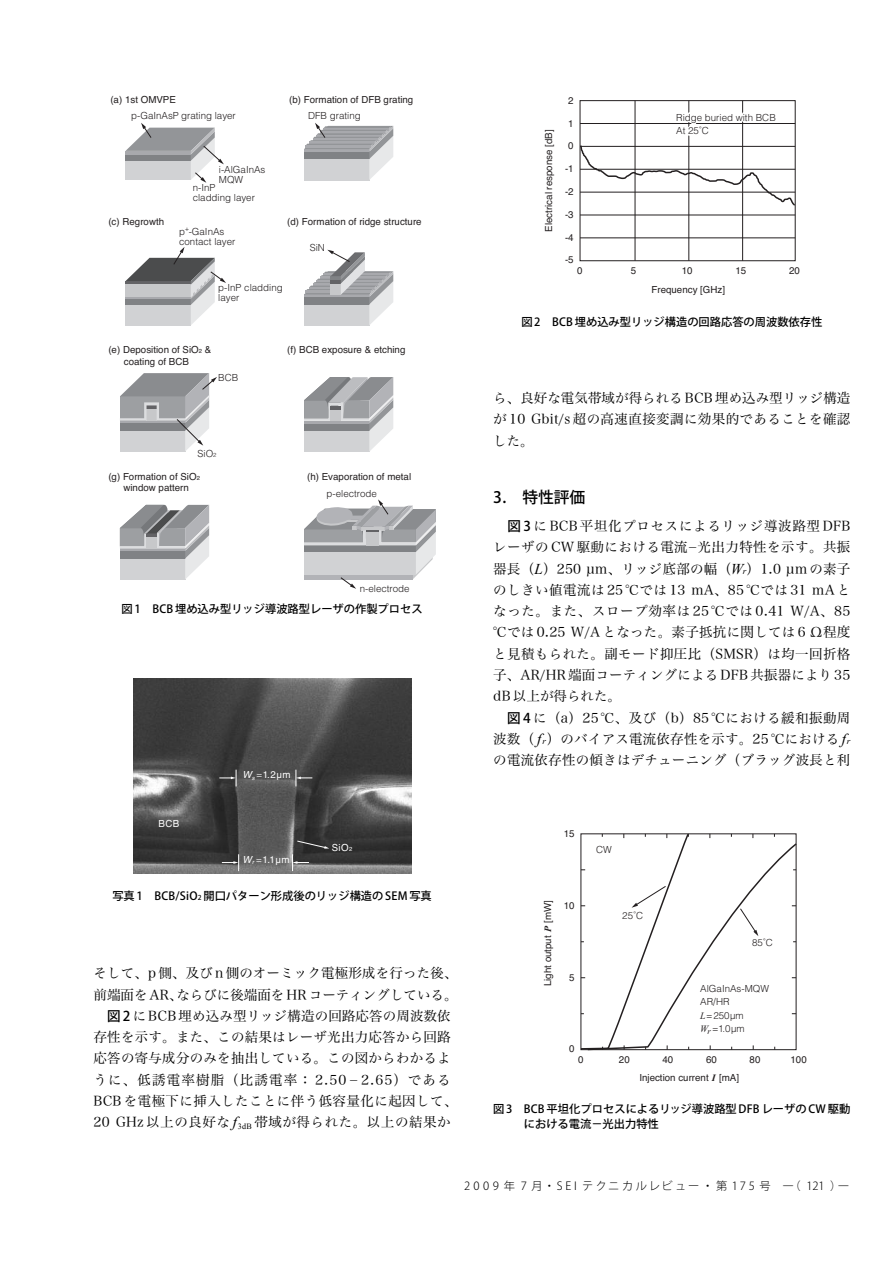
<style>
.page{position:relative;width:893px;height:1263px;background:#fff}
.page>*{position:absolute;margin:0;border:0;box-sizing:border-box;transform-origin:0 0}
.t1{font:500 15.75px "Koz Go Pro";color:#000}
.t2{font:13.5px/21.3px "Hira Min Pro N W3";letter-spacing:.02em;color:#000;text-align:justify}
.t3{font:500 11.25px/15px "Koz Go Pro";color:#000}
.t4{font:300 11.25px "Koz Go Pro";letter-spacing:.2em;color:#000}
.t5{font:9.75px/11.7px "Helvetica";color:#231f20}
.t6{font:300 9.75px/13.5px "Helvetica";color:#231f20}
.t7{font:9.75px "Helvetica";letter-spacing:.04em;color:#fff}
.t8{font:300 6.9px "Helvetica";color:#231f20}
.s1{font-size:5.85px}
.s2{font-style:italic}
.s3{font-weight:300}
.s4{font-family:"Arial"}
.s5{font-size:6.75px}
.s6{font-family:"Koz Go Pro";font-weight:500}
.s7{font-family:"Times New Roman";font-style:italic;font-size:15px}
.s8{font-family:"Times New Roman";font-style:italic;font-size:9px}
.s9{font-family:"Times New Roman";font-weight:700;font-style:italic}
.s10{font-family:"Times New Roman";font-weight:400;font-style:italic}
</style>
<div class="page">
<svg style="left:304px;top:377px;width:89px;height:75px;background:#b7b8bb"></svg>
<svg style="left:120px;top:505px;width:89px;height:74px;background:#b3b4b6"></svg>
<svg style="left:304px;top:123px;width:89px;height:57px;background:#bfc0c2"></svg>
<svg style="left:126px;top:123px;width:98px;height:60px"></svg>
<svg style="left:120px;top:373px;width:97px;height:78px;background:#b7b8ba"></svg>
<svg style="left:304px;top:250px;width:89px;height:75px"></svg>
<svg style="left:126px;top:247px;width:100px;height:78px"></svg>
<svg style="left:304px;top:499px;width:132px;height:90px"></svg>
<img style="left:133px;top:678px;width:278px;height:195px">
<svg style="left:219px;top:770px;width:18px;height:16px"></svg>
<svg style="left:296px;top:770px;width:16px;height:16px"></svg>
<svg style="left:222px;top:854px;width:17px;height:17px"></svg>
<svg style="left:292px;top:840px;width:37px;height:31px"></svg>
<div style="left:580px;top:100px;width:216px;height:161px;border:1px solid #231f20"></div>
<svg style="left:579px;top:144px;width:217px;height:63px"></svg>
<hr style="left:635px;top:101px;width:1px;height:160px;background:#231f20">
<hr style="left:689px;top:101px;width:1px;height:160px;background:#231f20">
<hr style="left:742px;top:101px;width:1px;height:160px;background:#231f20">
<hr style="left:580px;top:123px;width:215px;height:1px;background:#231f20">
<hr style="left:580px;top:146px;width:215px;height:1px;background:#231f20">
<hr style="left:580px;top:169px;width:215px;height:1px;background:#231f20">
<hr style="left:580px;top:192px;width:215px;height:1px;background:#231f20">
<hr style="left:580px;top:215px;width:215px;height:1px;background:#231f20">
<hr style="left:580px;top:238px;width:215px;height:1px;background:#231f20">
<svg style="left:580px;top:833px;width:217px;height:218px"></svg>
<p class="t5" style="left:110px;top:94px;width:67px">(a) 1st OMVPE</p>
<p class="t5" style="left:289px;top:94px;width:126px">(b) Formation of DFB grating</p>
<p class="t6" style="left:131px;top:109px;width:106px">p-GaInAsP grating layer</p>
<p class="t6" style="left:308px;top:109px;width:54px">DFB grating</p>
<p class="t5" style="left:108px;top:216px;width:57px">(c) Regrowth</p>
<p class="t6" style="left:219px;top:165px;width:48px;line-height:9.8px">i-AlGaInAs<br>MQW</p>
<p class="t6" style="left:193px;top:183px;width:64px;line-height:9.8px">n-InP cladding layer</p>
<p class="t5" style="left:287px;top:216px;width:136px">(d) Formation of ridge structure</p>
<p class="t6" style="left:310px;top:240px;width:17px">SiN</p>
<p class="t8" style="left:185px;top:224px;width:6px">+</p>
<p class="t6" style="left:179px;top:235px;width:58px">contact layer</p>
<p class="t6" style="left:218px;top:283px;width:66px;line-height:9.8px">p-InP cladding layer</p>
<p class="t6" style="left:179px;top:225px;width:47px">p -GaInAs</p>
<p class="t5" style="left:124px;top:344px;width:89px;text-indent:-15px">(e) Deposition of SiO<span class="s1">2</span> &amp; coating of BCB</p>
<p class="t6" style="left:218px;top:370px;width:22px">BCB</p>
<p class="t6" style="left:198px;top:447px;width:20px">SiO<span class="s1">2</span></p>
<p class="t5" style="left:108px;top:471px;width:93px;text-align:center">(g) Formation of SiO<span class="s1">2 </span>window pattern</p>
<p class="t5" style="left:287px;top:344px;width:120px">(f) BCB exposure &amp; etching</p>
<p class="t5" style="left:307px;top:471px;width:106px">(h) Evaporation of metal</p>
<p class="t6" style="left:327px;top:486px;width:52px">p-electrode</p>
<p class="t6" style="left:360px;top:582px;width:51px">n-electrode</p>
<p class="t3" style="left:122px;top:602px;width:302px">図1 BCB 埋め込み型リッジ導波路型レーザの作製プロセス</p>
<p class="t7" style="left:158px;top:816px;width:22px">BCB</p>
<p class="t7" style="left:242px;top:767px;width:50px"><span class="s2">W</span><sub>s</sub> <span class="s3">=</span>1.2<span class="s4">µ</span>m</p>
<p class="t7" style="left:243px;top:852px;width:48px"><span class="s2">W</span><sub>r</sub> <span class="s3">=</span>1.1<span class="s4">µ</span>m</p>
<p class="t7" style="left:332px;top:840px;width:22px">SiO<span class="s1">2</span></p>
<p class="t3" style="left:112px;top:889px;width:321px">写真1 BCB/SiO<span class="s5">2</span> 開口パターン形成後のリッジ構造のSEM 写真</p>
<p class="t2" style="left:94px;top:961px;width:365px;text-align:center">そして、p 側、及びn側のオーミック電極形成を行った後、前端面をAR、ならびに後端面をHR コーティングしている。<span class="s6">図2</span> にBCB 埋め込み型リッジ構造の回路応答の周波数依<br>存性を示す。また、この結果はレーザ光出力応答から回路応答の寄与成分のみを抽出している。この図からわかるように、低誘電率樹脂（比誘電率： 2.50 − 2.65）である<br>BCB を電極下に挿入したことに伴う低容量化に起因して、<br>20 GHz 以上の良好な <span class="s7">f</span><sub>3dB</sub> 帯域が得られた。以上の結果か</p>
<p class="t5" style="left:543px;top:232px;width:104px;rotate:-90deg">Electrical response [dB]</p>
<p class="t5" style="left:568px;top:95px;width:7px">2</p>
<p class="t5" style="left:568px;top:118px;width:7px">1</p>
<p class="t5" style="left:568px;top:140px;width:7px">0</p>
<p class="t5" style="left:565px;top:163px;width:10px">-1</p>
<p class="t5" style="left:565px;top:186px;width:10px">-2</p>
<p class="t5" style="left:565px;top:209px;width:10px">-3</p>
<p class="t5" style="left:565px;top:232px;width:10px">-4</p>
<p class="t5" style="left:565px;top:254px;width:10px">-5</p>
<p class="t6" style="left:676px;top:111px;width:101px">Ridge buried with BCB<br>At 25˚C</p>
<p class="t5" style="left:577px;top:265px;width:7px">0</p>
<p class="t5" style="left:631px;top:265px;width:7px">5</p>
<p class="t5" style="left:682px;top:265px;width:12px">10</p>
<p class="t5" style="left:735px;top:265px;width:12px">15</p>
<p class="t5" style="left:789px;top:265px;width:12px">20</p>
<p class="t5" style="left:651px;top:284px;width:75px">Frequency [GHz]</p>
<p class="t3" style="left:521px;top:315px;width:302px">図2 BCB 埋め込み型リッジ構造の回路応答の周波数依存性</p>
<p class="t2" style="left:493px;top:386px;width:359px">ら、良好な電気帯域が得られるBCB 埋め込み型リッジ構造が 10 Gbit/s 超の高速直接変調に効果的であることを確認した。</p>
<p class="t1" style="left:493px;top:487px;width:94px">3. 特性評価</p>
<p class="t2" style="left:493px;top:514px;width:359px;text-indent:14px"><span class="s6">図 3</span> に BCB 平坦化プロセスによるリッジ導波路型 DFBレーザの CW 駆動における電流−光出力特性を示す。共振器長（<span class="s7">L</span>）250 µm、リッジ底部の幅（<span class="s7">W</span><span class="s8">r</span>）1.0 µmの素子のしきい値電流は 25 ℃では 13 mA、85 ℃では 31 mA となった。また、スロープ効率は 25 ℃では 0.41 W/A、85 ℃では 0.25 W/A となった。素子抵抗に関しては 6 Ω程度と見積もられた。副モード抑圧比（SMSR）は均一回折格子、AR/HR 端面コーティングによるDFB 共振器により35 dB 以上が得られた。</p>
<p class="t2" style="left:493px;top:706px;width:359px;text-indent:14px"><span class="s6">図 4</span> に（a）25 ℃、及び（b）85 ℃における緩和振動周波数（ <span class="s7">f</span><span class="s8">r</span>）のバイアス電流依存性を示す。25 ℃における <span class="s7">f</span><span class="s8">r</span>の電流依存性の傾きはデチューニング（ブラッグ波長と利</p>
<p class="t5" style="left:564px;top:828px;width:12px">15</p>
<p class="t6" style="left:596px;top:843px;width:17px">CW</p>
<p class="t5" style="left:542px;top:986px;width:88px;rotate:-90deg">Light output <span class="s9">P</span> [mW]</p>
<p class="t5" style="left:564px;top:900px;width:12px">10</p>
<p class="t5" style="left:569px;top:971px;width:7px">5</p>
<p class="t5" style="left:569px;top:1043px;width:7px">0</p>
<p class="t6" style="left:622px;top:908px;width:22px">25˚C</p>
<p class="t6" style="left:752px;top:936px;width:22px">85˚C</p>
<p class="t6" style="left:700px;top:982px;width:70px">AlGaInAs-MQW<br>AR/HR<br><span class="s10">L</span>=250µm<br><span class="s10">W</span><sub>r</sub> =1.0µm</p>
<p class="t5" style="left:578px;top:1054px;width:7px">0</p>
<p class="t5" style="left:619px;top:1054px;width:12px">20</p>
<p class="t5" style="left:662px;top:1054px;width:12px">40</p>
<p class="t5" style="left:706px;top:1054px;width:12px">60</p>
<p class="t5" style="left:750px;top:1054px;width:12px">80</p>
<p class="t5" style="left:790px;top:1054px;width:18px">100</p>
<p class="t5" style="left:639px;top:1072px;width:101px">Injection current <span class="s9">I</span> [mA]</p>
<p class="t3" style="left:524px;top:1101px;width:328px;text-indent:-31px">図3 BCB 平坦化プロセスによるリッジ導波路型DFB レーザのCW 駆動における電流−光出力特性</p>
<p class="t4" style="left:464px;top:1178px;width:338px">2009 年 7 月・SEI テクニカルレビュー・第 175 号 −（</p>
<p class="t4" style="left:830px;top:1178px;width:13px">）</p>
<p class="t4" style="left:806px;top:1178px;width:46px">121 −</p>
</div>
